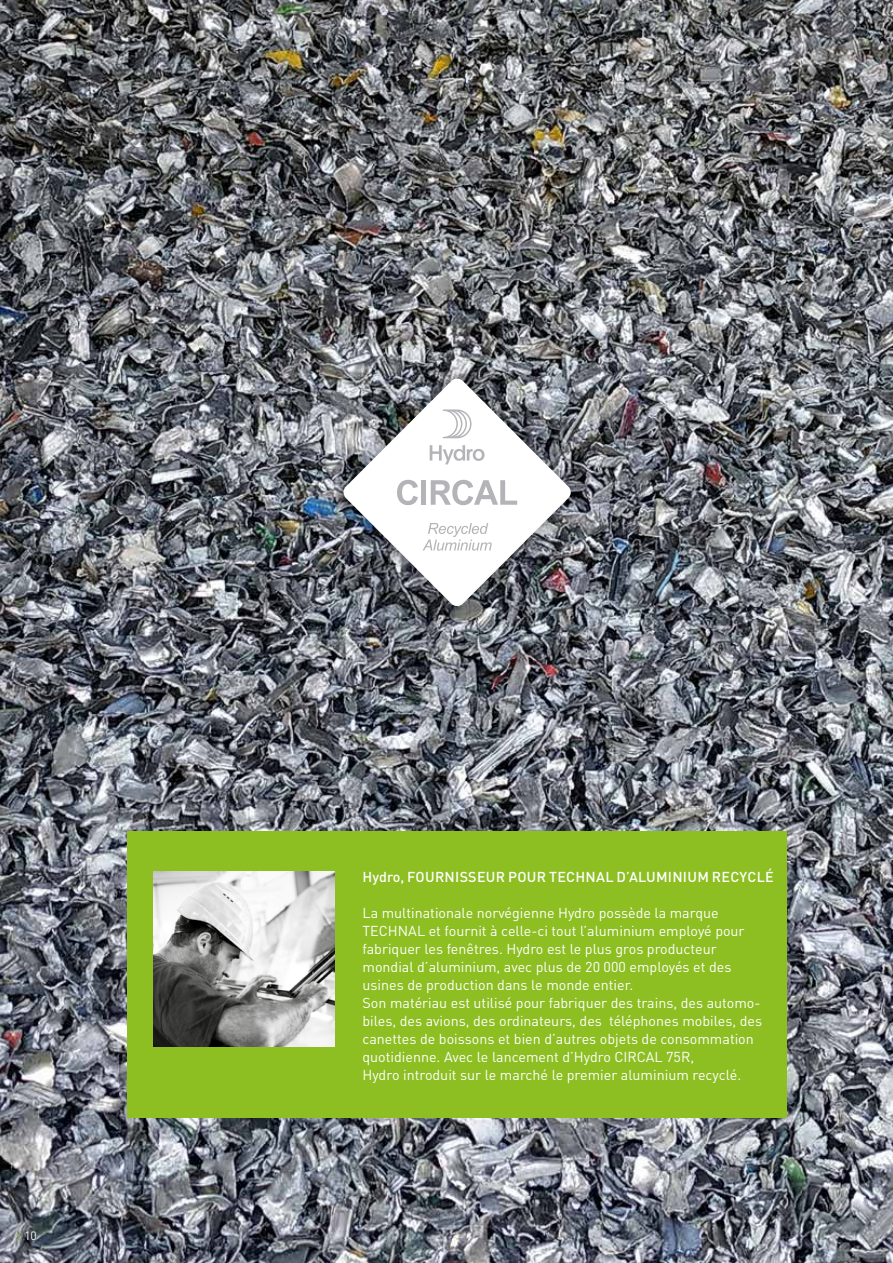
<style>
.page{position:relative;width:893px;height:1263px;background:#fff}
.page>*{position:absolute;margin:0;border:0;box-sizing:border-box;transform-origin:0 0}
.t1{font:14.25px/18px "DIN Pro";color:#fff}
.t2{font:500 14.25px "DIN Pro";letter-spacing:.02em;color:#fff}
.t3{font:12px "DIN Pro";color:#fff}
.s1{color:#8dbe22}
</style>
<div class="page">
<img style="left:0;top:0;width:893px;height:1263px">
<div style="left:325px;top:360px;width:264px;height:265px;background:#000;opacity:.49"></div>
<svg style="left:343px;top:378px;width:228px;height:229px"></svg>
<svg style="left:430px;top:445px;width:55px;height:19px"></svg>
<svg style="left:443px;top:409px;width:28px;height:29px"></svg>
<svg style="left:423px;top:523px;width:69px;height:28px"></svg>
<svg style="left:397px;top:480px;width:21px;height:25px"></svg>
<div style="left:421px;top:480px;width:5px;height:25px;background:#b4b3b7"></div>
<svg style="left:431px;top:480px;width:86px;height:25px"></svg>
<div style="left:128px;top:831px;width:659px;height:287px;background:#8dbe22"></div>
<img style="left:153px;top:872px;width:181px;height:175px">
<p class="t3" style="left:17px;top:1226px;width:21px"><span class="s1">/</span> 10</p>
<p class="t2" style="left:363px;top:865px;width:413px">Hydro, FOURNISSEUR POUR TECHNAL D’ALUMINIUM RECYCLÉ</p>
<p class="t1" style="left:362px;top:902px;width:401px">La multinationale norvégienne Hydro possède la marque TECHNAL et fournit à celle-ci tout l’aluminium employé pour fabriquer les fenêtres. Hydro est le plus gros producteur mondial d’aluminium, avec plus de 20 000 employés et des usines de production dans le monde entier.<br>Son matériau est utilisé pour fabriquer des trains, des automo&shy;biles, des avions, des ordinateurs, des téléphones mobiles, des canettes de boissons et bien d’autres objets de consommation quotidienne. Avec le lancement d’Hydro CIRCAL 75R,<br>Hydro introduit sur le marché le premier aluminium recyclé.</p>
</div>
